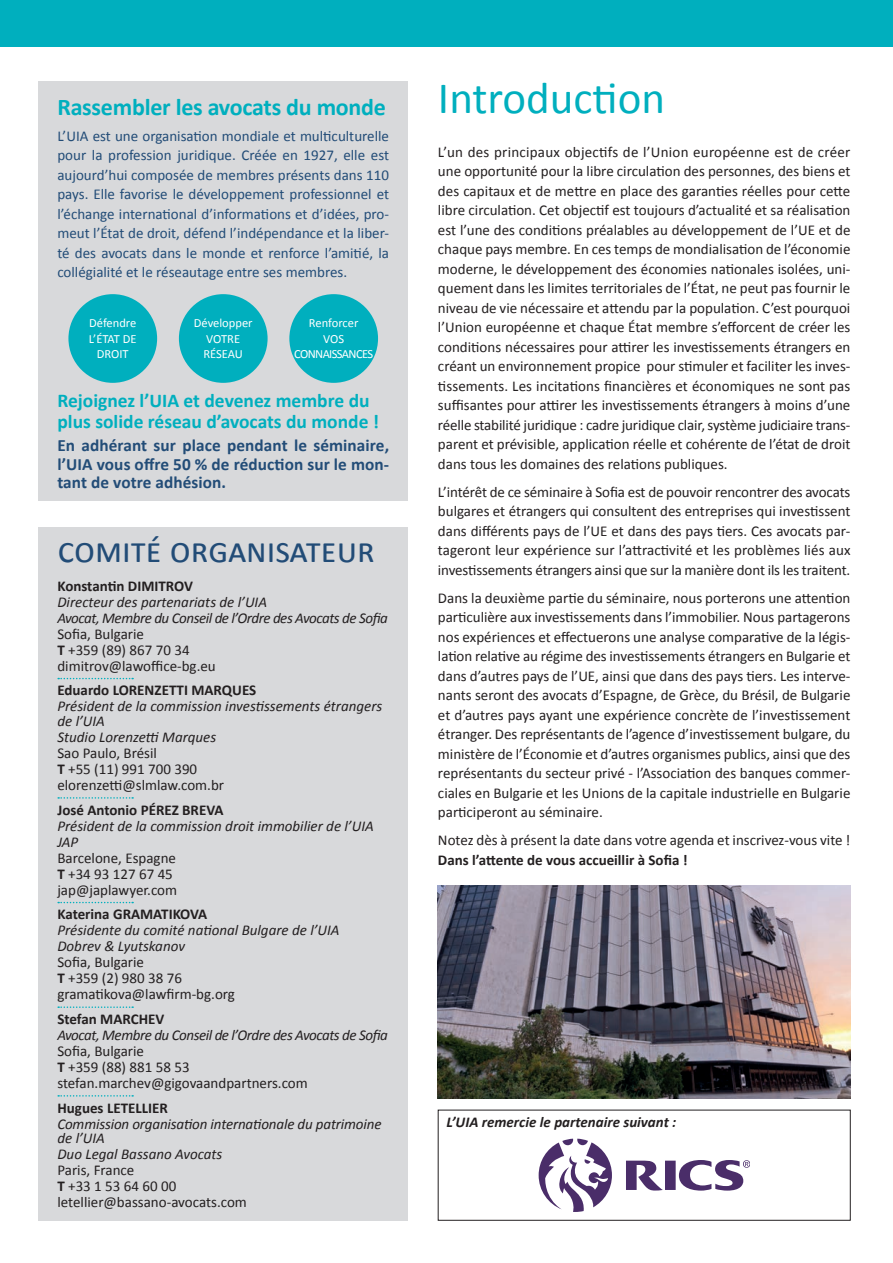
<style>
.page{position:relative;width:893px;height:1263px;background:#fff}
.page>*{position:absolute;margin:0;border:0;box-sizing:border-box;transform-origin:0 0}
.t1{font:45px "Calibri";color:#00afbe}
.t2{font:36px "Calibri";color:#224c77}
.t3{font:700 24px "Calibri";letter-spacing:-.01em;color:#00afbe}
.t4{font:700 19.5px/21px "Calibri";color:#00afbe}
.t5{font:700 17.25px/18.8px "Calibri";letter-spacing:.005em;color:#224c77;text-align:justify}
.t6{font:15px/19.5px "Calibri";color:#231f20}
.t7{font:15px/19.5px "Calibri";color:#224c77;text-align:justify}
.t8{font:italic 15px/15.3px "Calibri";color:#231f20}
.t9{font:700 15px "Calibri";color:#231f20}
.t10{font:italic 15px/15.9px "Calibri";letter-spacing:-.03em;color:#231f20}
.t11{font:italic 700 15px "Calibri";color:#231f20}
.t12{font:12.45px/15px "Calibri";letter-spacing:-.015em;color:#fff;text-align:center}
.t13{font:12.45px/15px "Calibri";letter-spacing:-.05em;color:#fff;text-align:center}
.s1{font-weight:700}
</style>
<div class="page">
<div style="left:0;top:0;width:893px;height:47px;background:#00afbe"></div>
<img style="left:438px;top:886px;width:412px;height:213px">
<div style="left:38px;top:81px;width:370px;height:1139px;background:#d8d9db"></div>
<div style="left:0;top:501px;width:415px;height:26px;background:#fff"></div>
<svg style="left:58px;top:678px;width:75px;height:1px"></svg>
<svg style="left:58px;top:797px;width:75px;height:2px"></svg>
<svg style="left:58px;top:902px;width:75px;height:1px"></svg>
<svg style="left:58px;top:1006px;width:75px;height:2px"></svg>
<svg style="left:58px;top:1095px;width:75px;height:1px"></svg>
<div style="left:68px;top:294px;width:89px;height:89px;background:#00afbe;border-radius:50%"></div>
<div style="left:179px;top:294px;width:89px;height:89px;background:#00afbe;border-radius:50%"></div>
<div style="left:289px;top:294px;width:89px;height:89px;background:#00afbe;border-radius:50%"></div>
<svg style="left:539px;top:1139px;width:211px;height:73px"></svg>
<h3 class="t3" style="left:57px;top:92px;width:330px">Rassembler les avocats du monde</h3>
<p class="t7" style="left:57px;top:125px;width:333px">L’UIA est une organisation mondiale et multiculturelle pour la profession juridique. Créée en 1927, elle est aujourd’hui composée de membres présents dans 110 pays. Elle favorise le développement professionnel et l’échange international d’informations et d’idées, pro&shy;meut l’État de droit, défend l’indépendance et la liber&shy;té des avocats dans le monde et renforce l’amitié, la collégialité et le réseautage entre ses membres.</p>
<p class="t12" style="left:89px;top:315px;width:49px">Défendre<br>L’ÉTAT DE<br>DROIT</p>
<p class="t12" style="left:194px;top:315px;width:60px">Développer<br>VOTRE<br>RÉSEAU</p>
<p class="t13" style="left:294px;top:315px;width:81px">Renforcer<br>VOS<br>CONNAISSANCES</p>
<h3 class="t4" style="left:57px;top:389px;width:323px">Rejoignez l’UIA et devenez membre du plus solide réseau d’avocats du monde !</h3>
<p class="t5" style="left:57px;top:435px;width:333px">En adhérant sur place pendant le séminaire, l’UIA vous offre 50 % de réduction sur le mon&shy;tant de votre adhésion.</p>
<h2 class="t2" style="left:57px;top:527px;width:319px">comité organisateur</h2>
<p class="t9" style="left:57px;top:576px;width:137px">Konstantin DIMITROV</p>
<p class="t10" style="left:57px;top:593px;width:332px">Directeur des partenariats de l’UIA<br>Avocat, Membre du Conseil de l’Ordre des Avocats de Sofia</p>
<p class="t6" style="left:57px;top:625px;width:160px;line-height:15.9px">Sofia, Bulgarie<br><span class="s1">T</span> +359 (89) 867 70 34 dimitrov@lawoffice-bg.eu</p>
<p class="t9" style="left:57px;top:681px;width:200px">Eduardo LORENZETTI MARQUES</p>
<p class="t8" style="left:57px;top:698px;width:326px">Président de la commission investissements étrangers de l’UIA<br>Studio Lorenzetti Marques</p>
<p class="t6" style="left:57px;top:744px;width:168px;line-height:15.9px">Sao Paulo, Brésil<br><span class="s1">T</span> +55 (11) 991 700 390 elorenzetti@slmlaw.com.br</p>
<p class="t9" style="left:57px;top:800px;width:168px">José Antonio PÉREZ BREVA</p>
<p class="t8" style="left:57px;top:817px;width:318px;line-height:15.9px">Président de la commission droit immobilier de l’UIA<br>JAP</p>
<p class="t6" style="left:57px;top:849px;width:121px;line-height:16px">Barcelone, Espagne<br><span class="s1">T</span> +34 93 127 67 45 jap@japlawyer.com</p>
<p class="t9" style="left:57px;top:905px;width:151px">Katerina GRAMATIKOVA</p>
<p class="t8" style="left:57px;top:921px;width:284px;line-height:16px">Présidente du comité national Bulgare de l’UIA<br>Dobrev &amp; Lyutskanov</p>
<p class="t6" style="left:57px;top:953px;width:179px;line-height:16px">Sofia, Bulgarie<br><span class="s1">T</span> +359 (2) 980 38 76 gramatikova@lawfirm-bg.org</p>
<p class="t9" style="left:57px;top:1010px;width:109px">Stefan MARCHEV</p>
<p class="t10" style="left:57px;top:1026px;width:332px">Avocat, Membre du Conseil de l’Ordre des Avocats de Sofia</p>
<p class="t6" style="left:57px;top:1042px;width:252px;line-height:15.9px">Sofia, Bulgarie<br><span class="s1">T</span> +359 (88) 881 58 53 stefan.marchev@gigovaandpartners.com</p>
<p class="t9" style="left:57px;top:1098px;width:112px">Hugues LETELLIER</p>
<p class="t8" style="left:57px;top:1115px;width:326px">Commission organisation internationale du patrimoine de l’UIA<br>Duo Legal Bassano Avocats</p>
<p class="t6" style="left:57px;top:1161px;width:191px;line-height:15.9px">Paris, France<br><span class="s1">T</span> +33 1 53 64 60 00 letellier@bassano-avocats.com</p>
<h1 class="t1" style="left:438px;top:70px;width:229px">Introduction</h1>
<p class="t6" style="left:438px;top:141px;width:414px;text-align:justify">L’un des principaux objectifs de l’Union européenne est de créer une opportunité pour la libre circulation des personnes, des biens et des capitaux et de mettre en place des garanties réelles pour cette libre circulation. Cet objectif est toujours d’actualité et sa réalisation est l’une des conditions préalables au développement de l’UE et de chaque pays membre. En ces temps de mondialisation de l’économie moderne, le développement des économies nationales isolées, uni&shy;quement dans les limites territoriales de l’État, ne peut pas fournir le niveau de vie nécessaire et attendu par la population. C’est pourquoi l’Union européenne et chaque État membre s’efforcent de créer les conditions nécessaires pour attirer les investissements étrangers en créant un environnement propice pour stimuler et faciliter les inves&shy;tissements. Les incitations financières et économiques ne sont pas suffisantes pour attirer les investissements étrangers à moins d’une réelle stabilité juridique : cadre juridique clair, système judiciaire trans&shy;parent et prévisible, application réelle et cohérente de l’état de droit dans tous les domaines des relations publiques.</p>
<p class="t6" style="left:438px;top:481px;width:414px;text-align:justify">L’intérêt de ce séminaire à Sofia est de pouvoir rencontrer des avocats bulgares et étrangers qui consultent des entreprises qui investissent dans différents pays de l’UE et dans des pays tiers. Ces avocats par&shy;tageront leur expérience sur l’attractivité et les problèmes liés aux investissements étrangers ainsi que sur la manière dont ils les traitent.</p>
<p class="t6" style="left:438px;top:587px;width:414px;text-align:justify">Dans la deuxième partie du séminaire, nous porterons une attention particulière aux investissements dans l’immobilier. Nous partagerons nos expériences et effectuerons une analyse comparative de la légis&shy;lation relative au régime des investissements étrangers en Bulgarie et dans d’autres pays de l’UE, ainsi que dans des pays tiers. Les interve&shy;nants seront des avocats d’Espagne, de Grèce, du Brésil, de Bulgarie et d’autres pays ayant une expérience concrète de l’investissement étranger. Des représentants de l’agence d’investissement bulgare, du ministère de l’Économie et d’autres organismes publics, ainsi que des représentants du secteur privé - l’Association des banques commer&shy;ciales en Bulgarie et les Unions de la capitale industrielle en Bulgarie participeront au séminaire.</p>
<p class="t6" style="left:438px;top:830px;width:414px">Notez dès à présent la date dans votre agenda et inscrivez-vous vite !</p>
<p class="t9" style="left:438px;top:850px;width:251px">Dans l’attente de vous accueillir à Sofia !</p>
<p class="t11" style="left:446px;top:1113px;width:231px">L’UIA remercie le partenaire suivant :</p>
</div>
